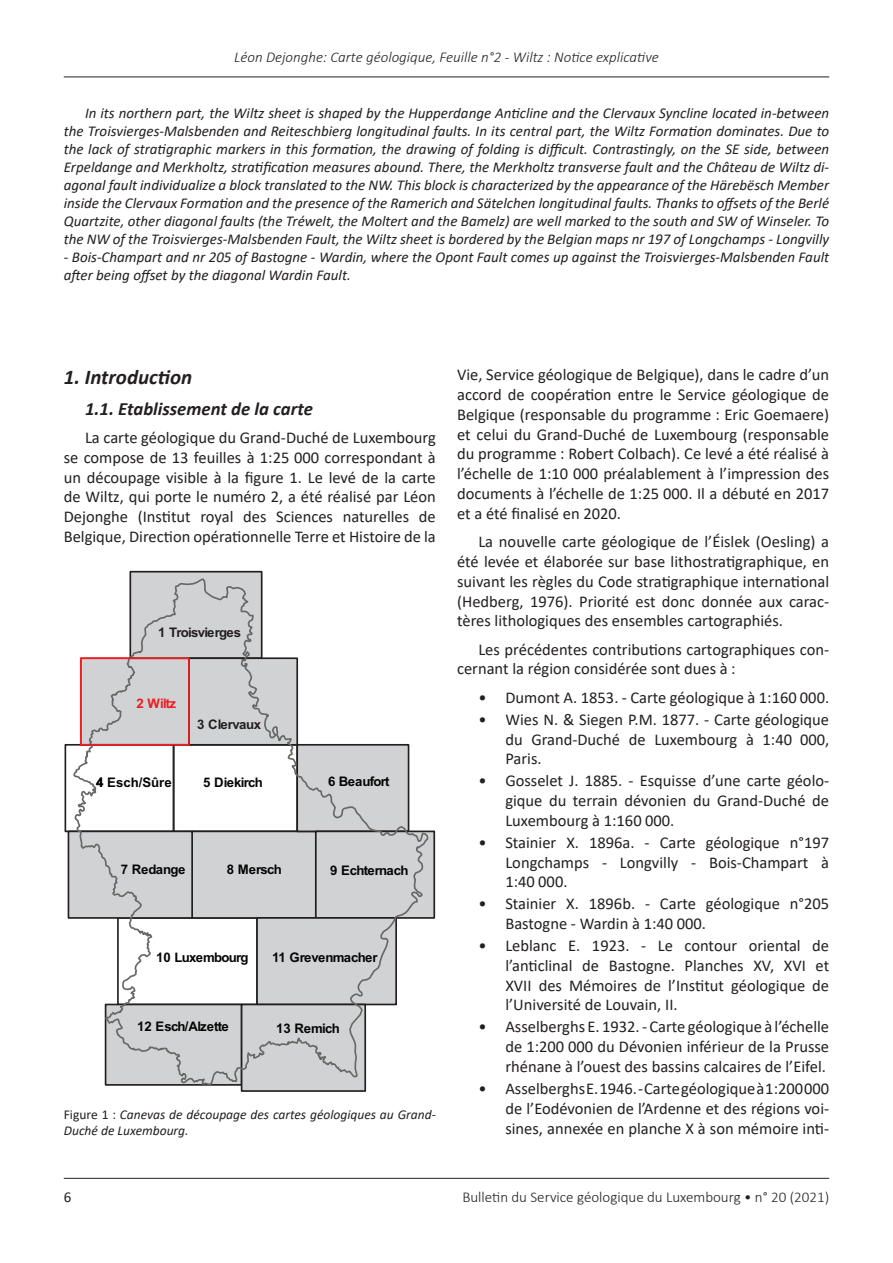
<style>
.page{position:relative;width:893px;height:1263px;background:#fff}
.page>*{position:absolute;margin:0;border:0;box-sizing:border-box;transform-origin:0 0}
.texte_principal{font:italic 700 21px "Calibri";color:#231f20}
.texte_principal-2{font:italic 700 18.75px "Calibri";color:#231f20}
.texte_principal-3{font:16.5px/19.8px "Calibri";color:#231f20;text-align:justify}
.t1{font:italic 15px/18px "Calibri";color:#231f20;text-align:justify}
.t2{font:italic 300 15px "Calibri";color:#231f20}
.t3{font:300 15px "Calibri";color:#231f20}
.t4{font:15px "Calibri";color:#231f20}
.légende{font:italic 13.5px/16.2px "Calibri";color:#231f20}
.t5{font:700 13.2px "Arial";letter-spacing:-.05em;color:#040504}
.t6{font:700 13.2px "Arial";letter-spacing:-.05em;color:#231f20}
.t7{font:700 13.2px "Arial";letter-spacing:-.03em;color:#040504}
.t8{font:700 13.2px "Arial";color:#040504}
.t9{font:700 13.2px "Arial";letter-spacing:-.055em;color:#ee1d23}
.s1{font-style:normal}
</style>
<div class="page">
<hr style="left:64px;top:77px;width:765px;height:1px;background:#231f20">
<hr style="left:64px;top:1178px;width:765px;height:1px;background:#231f20">
<div style="left:65px;top:744px;width:109px;height:88px;border:2px solid #231f20"></div>
<div style="left:68px;top:830px;width:125px;height:89px;border:2px solid #231f20"></div>
<div style="left:316px;top:831px;width:118px;height:87px;background:#d1d2d4"></div>
<div style="left:315px;top:830px;width:120px;height:89px;border:2px solid #231f20"></div>
<div style="left:242px;top:1004px;width:123px;height:87px;background:#d1d2d4"></div>
<div style="left:241px;top:1004px;width:125px;height:88px;border:2px solid #231f20"></div>
<div style="left:130px;top:572px;width:132px;height:86px;background:#d1d2d4"></div>
<div style="left:129px;top:571px;width:134px;height:88px;border:2px solid #231f20"></div>
<svg style="left:72px;top:577px;width:357px;height:510px"></svg>
<div style="left:80px;top:657px;width:110px;height:89px;border:2px solid #ee1d23"></div>
<p class="t2" style="left:234px;top:48px;width:426px">Léon Dejonghe: Carte géologique, Feuille n°2 - Wiltz : Notice explicative</p>
<p class="t1" style="left:64px;top:103px;width:767px;text-indent:21px">In its northern part, the Wiltz sheet is shaped by the Hupperdange Anticline and the Clervaux Syncline located in-between the Troisvierges-Malsbenden and Reiteschbierg longitudinal faults. In its central part, the Wiltz Formation dominates. Due to the lack of stratigraphic markers in this formation, the drawing of folding is difficult. Contrastingly, on the SE side, between Erpeldange and Merkholtz, stratification measures abound. There, the Merkholtz transverse fault and the Château de Wiltz di&shy;agonal fault individualize a block translated to the NW. This block is characterized by the appearance of the Härebësch Member inside the Clervaux Formation and the presence of the Ramerich and Sätelchen longitudinal faults. Thanks to offsets of the Berlé Quartzite, other diagonal faults (the Tréwelt, the Moltert and the Bamelz) are well marked to the south and SW of Winseler. To the NW of the Troisvierges-Malsbenden Fault, the Wiltz sheet is bordered by the Belgian maps nr 197 of Longchamps - Longvilly</p>
<p class="t1" style="left:64px;top:247px;width:767px">- Bois-Champart and nr 205 of Bastogne - Wardin, where the Opont Fault comes up against the Troisvierges-Malsbenden Fault after being offset by the diagonal Wardin Fault.</p>
<p class="texte_principal" style="left:64px;top:362px;width:130px">1. Introduction</p>
<p class="texte_principal-2" style="left:85px;top:395px;width:229px">1.1. Etablissement de la carte</p>
<p class="texte_principal-3" style="left:64px;top:427px;width:374px;text-indent:21px">La carte géologique du Grand-Duché de Luxembourg se compose de 13 feuilles à 1:25 000 correspondant à un découpage visible à la figure 1. Le levé de la carte de Wiltz, qui porte le numéro 2, a été réalisé par Léon Dejonghe (Institut royal des Sciences naturelles de Belgique, Direction opérationnelle Terre et Histoire de la</p>
<p class="t6" style="left:158px;top:623px;width:84px">1 Troisvierges</p>
<p class="t9" style="left:137px;top:694px;width:41px">2 Wiltz</p>
<p class="t6" style="left:197px;top:715px;width:65px">3 Clervaux</p>
<p class="t8" style="left:96px;top:773px;width:77px">4 Esch/Sûre</p>
<p class="t5" style="left:203px;top:773px;width:61px">5 Diekirch</p>
<p class="t5" style="left:328px;top:772px;width:63px">6 Beaufort</p>
<p class="t7" style="left:121px;top:860px;width:66px">7 Redange</p>
<p class="t5" style="left:227px;top:860px;width:57px">8 Mersch</p>
<p class="t5" style="left:330px;top:861px;width:80px">9 Echternach</p>
<p class="t5" style="left:156px;top:948px;width:94px">10 Luxembourg</p>
<p class="t5" style="left:137px;top:1017px;width:93px">12 Esch/Alzette</p>
<p class="t5" style="left:272px;top:948px;width:107px">11 Grevenmacher</p>
<p class="t7" style="left:276px;top:1019px;width:65px">13 Remich</p>
<p class="légende" style="left:64px;top:1106px;width:374px"><span class="s1">Figure 1 :</span> Canevas de découpage des cartes géologiques au Grand-<br>Duché de Luxembourg.</p>
<p class="texte_principal-3" style="left:457px;top:364px;width:374px">Vie, Service géologique de Belgique), dans le cadre d’un accord de coopération entre le Service géologique de Belgique (responsable du programme : Eric Goemaere) et celui du Grand-Duché de Luxembourg (responsable du programme : Robert Colbach). Ce levé a été réalisé à l’échelle de 1:10 000 préalablement à l’impression des documents à l’échelle de 1:25 000. Il a débuté en 2017 et a été finalisé en 2020.</p>
<p class="texte_principal-3" style="left:457px;top:531px;width:374px;text-indent:21px">La nouvelle carte géologique de l’Éislek (Oesling) a été levée et élaborée sur base lithostratigraphique, en suivant les règles du Code stratigraphique international (Hedberg, 1976). Priorité est donc donnée aux carac&shy;tères lithologiques des ensembles cartographiés.</p>
<p class="texte_principal-3" style="left:457px;top:639px;width:374px;text-indent:21px">Les précédentes contributions cartographiques con&shy;cernant la région considérée sont dues à :</p>
<p class="texte_principal-3" style="left:478px;top:687px;width:352px">• Dumont A. 1853. - Carte géologique à 1:160 000.</p>
<p class="texte_principal-3" style="left:505px;top:709px;width:325px;text-indent:-27px">• Wies N. &amp; Siegen P.M. 1877. - Carte géologique du Grand-Duché de Luxembourg à 1:40 000, Paris.</p>
<p class="texte_principal-3" style="left:505px;top:770px;width:325px;text-indent:-27px">• Gosselet J. 1885. - Esquisse d’une carte géolo&shy;gique du terrain dévonien du Grand-Duché de Luxembourg à 1:160 000.</p>
<p class="texte_principal-3" style="left:505px;top:832px;width:325px;text-indent:-27px">• Stainier X. 1896a. - Carte géologique n°197<br>Longchamps - Longvilly - Bois-Champart à 1:40 000.</p>
<p class="texte_principal-3" style="left:505px;top:893px;width:325px;text-indent:-27px">• Stainier X. 1896b. - Carte géologique n°205<br>Bastogne - Wardin à 1:40 000.</p>
<p class="texte_principal-3" style="left:505px;top:935px;width:325px;text-indent:-27px">• Leblanc E. 1923. - Le contour oriental de l’anticlinal de Bastogne. Planches XV, XVI et XVII des Mémoires de l’Institut géologique de l’Université de Louvain, II.</p>
<p class="texte_principal-3" style="left:505px;top:1016px;width:325px;text-indent:-27px">• Asselberghs E. 1932. - Carte géologique à l’échelle de 1:200 000 du Dévonien inférieur de la Prusse rhénane à l’ouest des bassins calcaires de l’Eifel.</p>
<p class="texte_principal-3" style="left:505px;top:1078px;width:325px;text-indent:-27px">• Asselberghs E. 1946. - Carte géologique à 1:200000 de l’Eodévonien de l’Ardenne et des régions voi&shy;sines, annexée en planche X à son mémoire inti-</p>
<p class="t4" style="left:64px;top:1186px;width:9px">6</p>
<p class="t3" style="left:462px;top:1188px;width:368px">Bulletin du Service géologique du Luxembourg • n° 20 (2021)</p>
</div>
